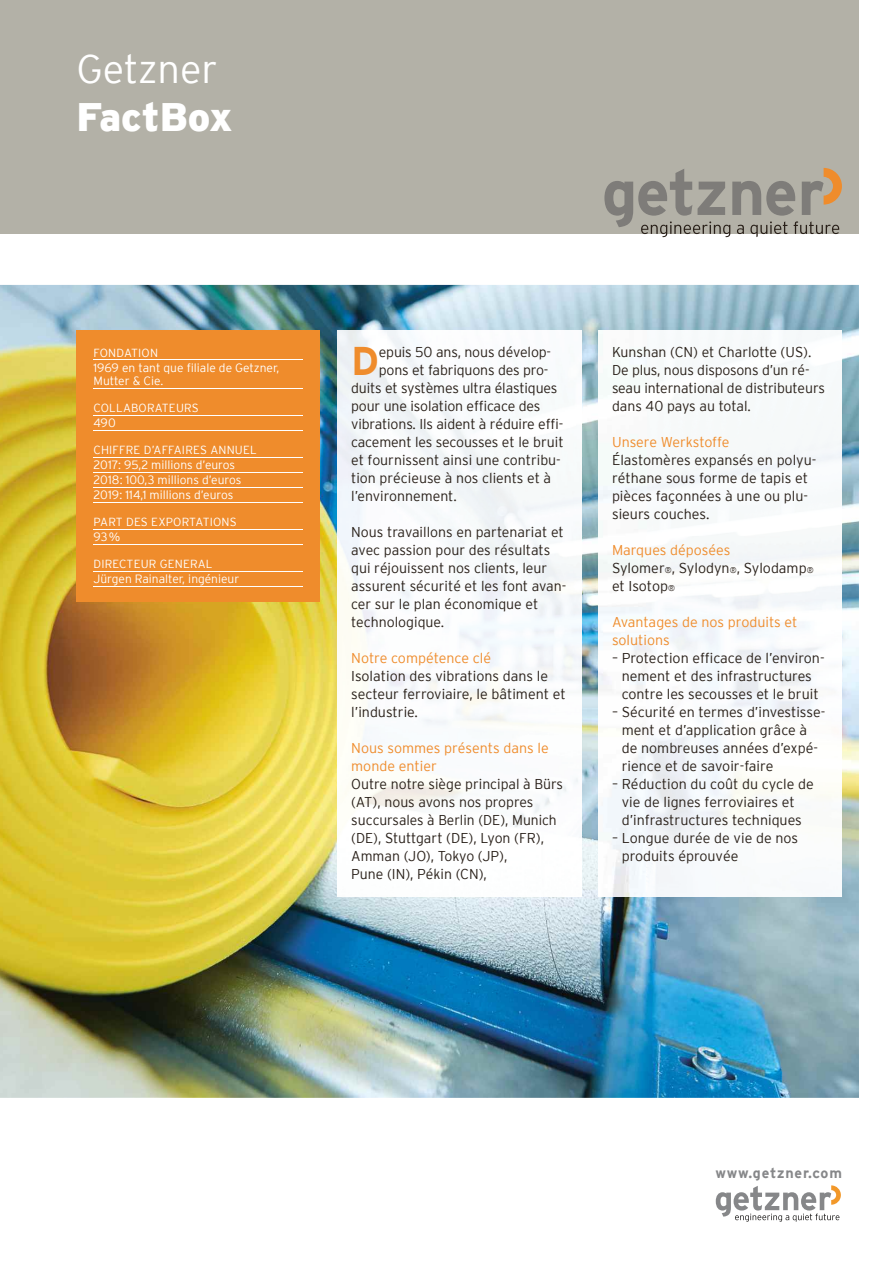
<style>
.page{position:relative;width:893px;height:1263px;background:#fff}
.page>*{position:absolute;margin:0;border:0;box-sizing:border-box;transform-origin:0 0}
.t1{font:700 39.9px "Interstate";color:#ef8c2c}
.t2{font:300 39.75px "Interstate";color:#fff}
.t3{font:900 39.75px "Interstate";letter-spacing:-.005em;color:#fff}
.t4{font:300 14.25px/18px "Interstate";color:#292019}
.t5{font:300 14.25px/18px "Interstate";color:#ef8c2c}
.t6{font:700 14.25px "Interstate";letter-spacing:.055em;color:#868789}
.t7{font:300 12px/15px "Interstate";color:#fff}
.t8{font:300 11.7px "Interstate";letter-spacing:.015em;color:#fff}
.s1{color:#ef8c2c}
.s2{font-size:8.25px}
</style>
<div class="page">
<img style="left:0;top:285px;width:859px;height:813px">
<div style="left:77px;top:331px;width:243px;height:271px;background:#ef8c2c"></div>
<hr style="left:94px;top:359px;width:209px;height:1px;background:#fff">
<hr style="left:94px;top:388px;width:209px;height:1px;background:#fff">
<hr style="left:94px;top:415px;width:209px;height:1px;background:#fff">
<hr style="left:94px;top:430px;width:209px;height:1px;background:#fff">
<hr style="left:94px;top:457px;width:209px;height:1px;background:#fff">
<hr style="left:94px;top:472px;width:209px;height:1px;background:#fff">
<hr style="left:94px;top:487px;width:209px;height:1px;background:#fff">
<hr style="left:94px;top:502px;width:209px;height:1px;background:#fff">
<hr style="left:94px;top:529px;width:209px;height:1px;background:#fff">
<hr style="left:94px;top:544px;width:209px;height:1px;background:#fff">
<hr style="left:94px;top:571px;width:209px;height:1px;background:#fff">
<hr style="left:94px;top:586px;width:209px;height:1px;background:#fff">
<div style="left:0;top:0;width:859px;height:234px;background:#b3b1a7"></div>
<img style="left:337px;top:331px;width:244px;height:566px">
<img style="left:598px;top:331px;width:244px;height:566px">
<svg style="left:716px;top:1185px;width:125px;height:37px"></svg>
<svg style="left:604px;top:168px;width:238px;height:69px"></svg>
<h2 class="t2" style="left:77px;top:46px;width:143px">Getzner</h2>
<h2 class="t3" style="left:77px;top:94px;width:157px">FactBox</h2>
<p class="t8" style="left:94px;top:348px;width:66px">FONDATION</p>
<p class="t7" style="left:94px;top:361px;width:187px;line-height:13.5px">1969 en tant que filiale de Getzner,<br>Mutter &amp; Cie.</p>
<p class="t8" style="left:94px;top:402px;width:107px">COLLABORATEURS</p>
<p class="t7" style="left:94px;top:417px;width:24px">490</p>
<p class="t8" style="left:94px;top:444px;width:165px">CHIFFRE D’AFFAIRES ANNUEL</p>
<p class="t7" style="left:94px;top:458px;width:149px">2017: 95,2 millions d’euros<br>2018: 100,3 millions d’euros<br>2019: 114,1 millions d’euros</p>
<p class="t8" style="left:94px;top:516px;width:145px">PART DES EXPORTATIONS</p>
<p class="t7" style="left:94px;top:530px;width:28px">93 %</p>
<p class="t8" style="left:94px;top:558px;width:120px">DIRECTEUR GENERAL</p>
<p class="t7" style="left:94px;top:572px;width:147px">Jürgen Rainalter, ingénieur</p>
<h1 class="t1" style="left:351px;top:346px;width:29px">D</h1>
<p class="t4" style="left:379px;top:343px;width:174px">epuis 50 ans, nous dévelop-</p>
<p class="t4" style="left:379px;top:361px;width:171px">pons et fabriquons des pro-</p>
<p class="t4" style="left:351px;top:379px;width:208px">duits et systèmes ultra élastiques</p>
<p class="t4" style="left:351px;top:397px;width:191px">pour une isolation efficace des</p>
<p class="t4" style="left:351px;top:415px;width:213px">vibrations. Ils aident à réduire effi-</p>
<p class="t4" style="left:351px;top:433px;width:214px">cacement les secousses et le bruit</p>
<p class="t4" style="left:351px;top:451px;width:211px">et fournissent ainsi une contribu-</p>
<p class="t4" style="left:351px;top:469px;width:201px">tion précieuse à nos clients et à</p>
<p class="t4" style="left:351px;top:487px;width:107px">l’environnement.</p>
<p class="t4" style="left:351px;top:523px;width:217px">Nous travaillons en partenariat et avec passion pour des résultats qui réjouissent nos clients, leur assurent sécurité et les font avan&shy;cer sur le plan économique et technologique.</p>
<p class="t5" style="left:351px;top:649px;width:141px">Notre compétence clé</p>
<p class="t4" style="left:351px;top:667px;width:216px">Isolation des vibrations dans le secteur ferroviaire, le bâtiment et l’industrie.</p>
<p class="t5" style="left:351px;top:739px;width:199px">Nous sommes présents dans le monde entier</p>
<p class="t4" style="left:351px;top:775px;width:213px">Outre notre siège principal à Bürs (AT), nous avons nos propres succursales à Berlin (DE), Munich (DE), Stuttgart (DE), Lyon (FR),<br>Amman (JO), Tokyo (JP),<br>Pune (IN), Pékin (CN),</p>
<p class="t4" style="left:612px;top:343px;width:214px">Kunshan (CN) et Charlotte (US).<br>De plus, nous disposons d’un ré&shy;seau international de distributeurs dans 40 pays au total.</p>
<p class="t5" style="left:612px;top:433px;width:119px">Unsere Werkstoffe</p>
<p class="t4" style="left:612px;top:451px;width:206px">Élastomères expansés en polyu&shy;réthane sous forme de tapis et pièces façonnées à une ou plu&shy;sieurs couches.</p>
<p class="t4" style="left:612px;top:541px;width:203px"><span class="s1">Marques déposées<br></span>Sylomer<span class="s2">®</span>, Sylodyn<span class="s2">®</span>, Sylodamp<span class="s2">® </span>et Isotop<span class="s2">®</span></p>
<p class="t5" style="left:612px;top:613px;width:187px">Avantages de nos produits et solutions</p>
<p class="t4" style="left:612px;top:649px;width:214px;text-align:center">– Protection efficace de l’environ&shy;nement et des infrastructures contre les secousses et le bruit</p>
<p class="t4" style="left:622px;top:703px;width:205px;text-indent:-10px">– Sécurité en termes d’investisse&shy;ment et d’application grâce à de nombreuses années d’expé&shy;rience et de savoir-faire</p>
<p class="t4" style="left:622px;top:775px;width:194px;text-indent:-10px">– Réduction du coût du cycle de vie de lignes ferroviaires et d’infrastructures techniques</p>
<p class="t4" style="left:622px;top:829px;width:178px;text-indent:-10px">– Longue durée de vie de nos produits éprouvée</p>
<p class="t6" style="left:715px;top:1168px;width:128px">www.getzner.com</p>
</div>
